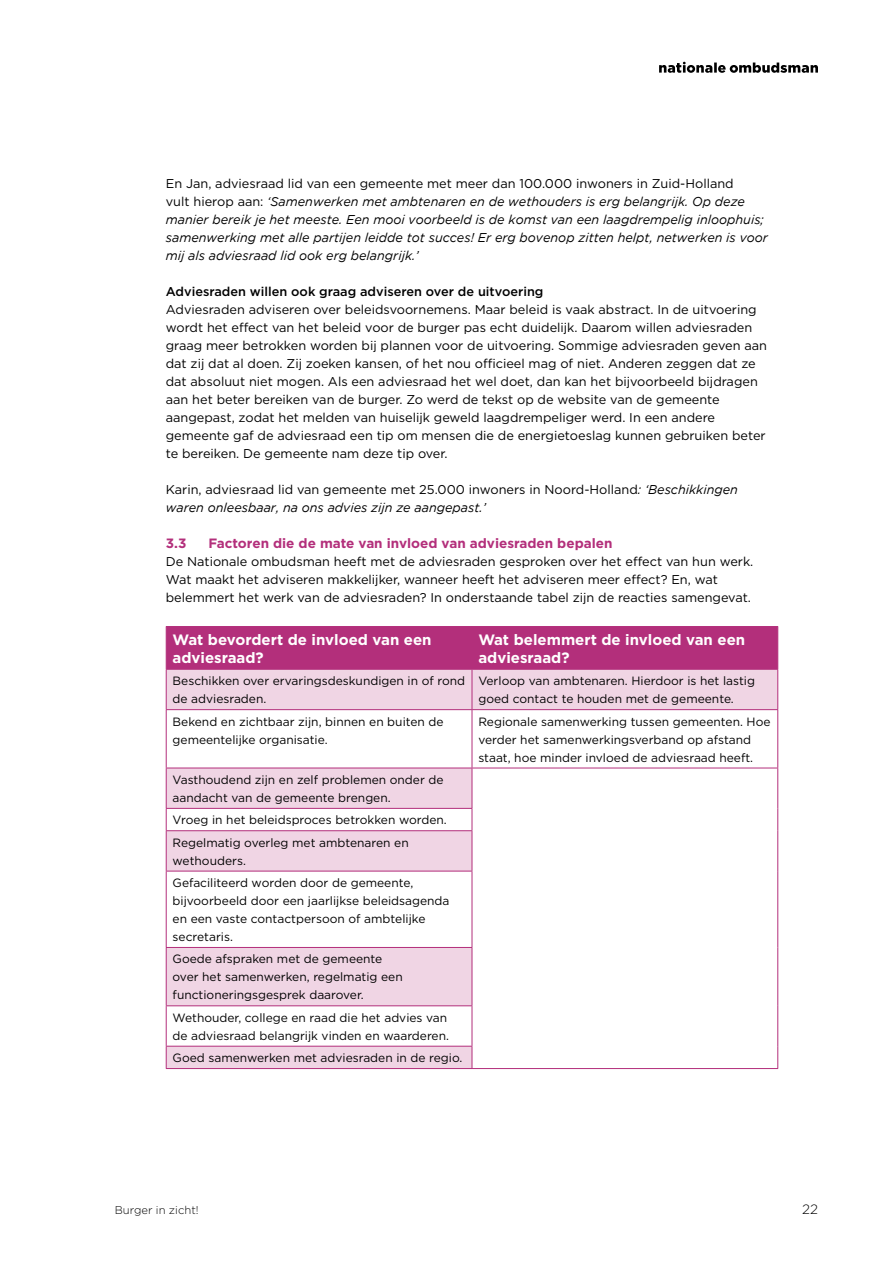
<style>
.page{position:relative;width:893px;height:1263px;background:#fff}
.page>*{position:absolute;margin:0;border:0;box-sizing:border-box;transform-origin:0 0}
.Tabel_kop{font:700 15px/18px "Gotham";color:#fff}
.H3_03__Binnenwerk{font:700 13.5px "Gotham";color:#b32f7b}
.t1{font:300 13.5px "Gotham";color:#000}
.P_05__Binnenwerk_-_b{font:12.75px/18px "Gotham";color:#000}
.P_05__Binnenwerk_-_b-2{font:italic 12.75px/18px "Gotham";color:#000}
.H4_04__Binnenwerk{font:500 12.75px "Gotham";color:#000}
.Tabel_brood{font:12px/18px "Gotham";color:#000}
.t2{font:300 11.25px "Gotham";color:#000}
.s1{font-style:normal}
.s2{font-style:italic}
</style>
<div class="page">
<svg style="left:659px;top:62px;width:159px;height:11px"></svg>
<div style="left:167px;top:627px;width:610px;height:42px;background:#b32f7b"></div>
<svg style="left:167px;top:670px;width:610px;height:398px"></svg>
<hr style="left:166px;top:626px;width:306px;height:1px;background:#b32f7b">
<hr style="left:166px;top:627px;width:1px;height:42px;background:#b32f7b">
<hr style="left:472px;top:626px;width:306px;height:1px;background:#b32f7b">
<hr style="left:472px;top:627px;width:1px;height:42px;background:#b32f7b">
<hr style="left:777px;top:627px;width:1px;height:42px;background:#b32f7b">
<hr style="left:166px;top:669px;width:306px;height:1px;background:#b32f7b">
<hr style="left:166px;top:670px;width:1px;height:39px;background:#b32f7b">
<hr style="left:472px;top:669px;width:306px;height:1px;background:#b32f7b">
<hr style="left:472px;top:670px;width:1px;height:39px;background:#b32f7b">
<hr style="left:777px;top:670px;width:1px;height:39px;background:#b32f7b">
<hr style="left:166px;top:709px;width:306px;height:1px;background:#b32f7b">
<hr style="left:166px;top:710px;width:1px;height:58px;background:#b32f7b">
<hr style="left:472px;top:709px;width:306px;height:1px;background:#b32f7b">
<hr style="left:472px;top:710px;width:1px;height:58px;background:#b32f7b">
<hr style="left:777px;top:710px;width:1px;height:58px;background:#b32f7b">
<hr style="left:166px;top:768px;width:306px;height:1px;background:#b32f7b">
<hr style="left:166px;top:768px;width:1px;height:40px;background:#b32f7b">
<hr style="left:472px;top:768px;width:306px;height:1px;background:#b32f7b">
<hr style="left:472px;top:768px;width:1px;height:40px;background:#b32f7b">
<hr style="left:777px;top:768px;width:1px;height:40px;background:#b32f7b">
<hr style="left:166px;top:808px;width:306px;height:1px;background:#b32f7b">
<svg style="left:166px;top:809px;width:1px;height:21px"></svg>
<svg style="left:472px;top:809px;width:1px;height:21px"></svg>
<svg style="left:777px;top:808px;width:1px;height:23px"></svg>
<hr style="left:166px;top:830px;width:306px;height:1px;background:#b32f7b">
<hr style="left:166px;top:831px;width:1px;height:40px;background:#b32f7b">
<hr style="left:472px;top:831px;width:1px;height:40px;background:#b32f7b">
<hr style="left:777px;top:831px;width:1px;height:40px;background:#b32f7b">
<hr style="left:166px;top:871px;width:306px;height:1px;background:#b32f7b">
<hr style="left:166px;top:871px;width:1px;height:76px;background:#b32f7b">
<hr style="left:472px;top:871px;width:1px;height:76px;background:#b32f7b">
<hr style="left:777px;top:871px;width:1px;height:76px;background:#b32f7b">
<hr style="left:166px;top:947px;width:306px;height:1px;background:#b32f7b">
<hr style="left:166px;top:948px;width:1px;height:57px;background:#b32f7b">
<hr style="left:472px;top:948px;width:1px;height:57px;background:#b32f7b">
<hr style="left:777px;top:947px;width:1px;height:59px;background:#b32f7b">
<hr style="left:166px;top:1005px;width:306px;height:1px;background:#b32f7b">
<hr style="left:166px;top:1006px;width:1px;height:40px;background:#b32f7b">
<hr style="left:472px;top:1006px;width:1px;height:40px;background:#b32f7b">
<hr style="left:777px;top:1006px;width:1px;height:40px;background:#b32f7b">
<hr style="left:166px;top:1046px;width:306px;height:1px;background:#b32f7b">
<svg style="left:166px;top:1046px;width:1px;height:22px"></svg>
<svg style="left:472px;top:1046px;width:1px;height:22px"></svg>
<svg style="left:777px;top:1046px;width:1px;height:22px"></svg>
<hr style="left:166px;top:1068px;width:306px;height:1px;background:#b32f7b">
<hr style="left:472px;top:1068px;width:306px;height:1px;background:#b32f7b">
<p class="P_05__Binnenwerk_-_b-2" style="left:166px;top:175px;width:604px"><span class="s1">En Jan, adviesraad lid van een gemeente met meer dan 100.000 inwoners in Zuid-Holland<br>vult hierop aan:</span> ‘Samenwerken met ambtenaren en de wethouders is erg belangrijk. Op deze manier bereik je het meeste. Een mooi voorbeeld is de komst van een laagdrempelig inloophuis; samenwerking met alle partijen leidde tot succes! Er erg bovenop zitten helpt, netwerken is voor mij als adviesraad lid ook erg belangrijk.’</p>
<h4 class="H4_04__Binnenwerk" style="left:166px;top:283px;width:379px">Adviesraden willen ook graag adviseren over de uitvoering</h4>
<p class="P_05__Binnenwerk_-_b" style="left:166px;top:300px;width:603px">Adviesraden adviseren over beleidsvoornemens. Maar beleid is vaak abstract. In de uitvoering wordt het effect van het beleid voor de burger pas echt duidelijk. Daarom willen adviesraden graag meer betrokken worden bij plannen voor de uitvoering. Sommige adviesraden geven aan dat zij dat al doen. Zij zoeken kansen, of het nou officieel mag of niet. Anderen zeggen dat ze dat absoluut niet mogen. Als een adviesraad het wel doet, dan kan het bijvoorbeeld bijdragen aan het beter bereiken van de burger. Zo werd de tekst op de website van de gemeente aangepast, zodat het melden van huiselijk geweld laagdrempeliger werd. In een andere gemeente gaf de adviesraad een tip om mensen die de energietoeslag kunnen gebruiken beter te bereiken. De gemeente nam deze tip over.</p>
<p class="P_05__Binnenwerk_-_b" style="left:166px;top:480px;width:574px">Karin, adviesraad lid van gemeente met 25.000 inwoners in Noord-Holland<span class="s2">: ‘Beschikkingen waren onleesbaar, na ons advies zijn ze aangepast.’</span></p>
<h3 class="H3_03__Binnenwerk" style="left:166px;top:534px;width:22px">3.3</h3>
<h3 class="H3_03__Binnenwerk" style="left:208px;top:534px;width:406px">Factoren die de mate van invloed van adviesraden bepalen</h3>
<p class="P_05__Binnenwerk_-_b" style="left:166px;top:552px;width:589px">De Nationale ombudsman heeft met de adviesraden gesproken over het effect van hun werk.<br>Wat maakt het adviseren makkelijker, wanneer heeft het adviseren meer effect? En, wat belemmert het werk van de adviesraden? In onderstaande tabel zijn de reacties samengevat.</p>
<p class="Tabel_kop" style="left:173px;top:630px;width:260px">Wat bevordert de invloed van een adviesraad?</p>
<p class="Tabel_kop" style="left:478px;top:630px;width:268px">Wat belemmert de invloed van een adviesraad?</p>
<p class="Tabel_brood" style="left:173px;top:672px;width:294px">Beschikken over ervaringsdeskundigen in of rond de adviesraden.</p>
<p class="Tabel_brood" style="left:478px;top:672px;width:278px">Verloop van ambtenaren. Hierdoor is het lastig goed contact te houden met de gemeente.</p>
<p class="Tabel_brood" style="left:173px;top:712px;width:273px">Bekend en zichtbaar zijn, binnen en buiten de gemeentelijke organisatie.</p>
<p class="Tabel_brood" style="left:478px;top:712px;width:294px">Regionale samenwerking tussen gemeenten. Hoe verder het samenwerkingsverband op afstand staat, hoe minder invloed de adviesraad heeft.</p>
<p class="Tabel_brood" style="left:173px;top:770px;width:272px">Vasthoudend zijn en zelf problemen onder de aandacht van de gemeente brengen.</p>
<p class="Tabel_brood" style="left:173px;top:811px;width:276px">Vroeg in het beleidsproces betrokken worden.</p>
<p class="Tabel_brood" style="left:173px;top:833px;width:238px">Regelmatig overleg met ambtenaren en wethouders.</p>
<p class="Tabel_brood" style="left:173px;top:873px;width:278px">Gefaciliteerd worden door de gemeente, bijvoorbeeld door een jaarlijkse beleidsagenda en een vaste contactpersoon of ambtelijke secretaris.</p>
<p class="Tabel_brood" style="left:173px;top:950px;width:232px">Goede afspraken met de gemeente over het samenwerken, regelmatig een functioneringsgesprek daarover.</p>
<p class="Tabel_brood" style="left:173px;top:1008px;width:278px">Wethouder, college en raad die het advies van de adviesraad belangrijk vinden en waarderen.</p>
<p class="Tabel_brood" style="left:173px;top:1049px;width:291px">Goed samenwerken met adviesraden in de regio.</p>
<p class="t2" style="left:115px;top:1203px;width:85px">Burger in zicht!</p>
<p class="t1" style="left:802px;top:1201px;width:17px">22</p>
</div>
